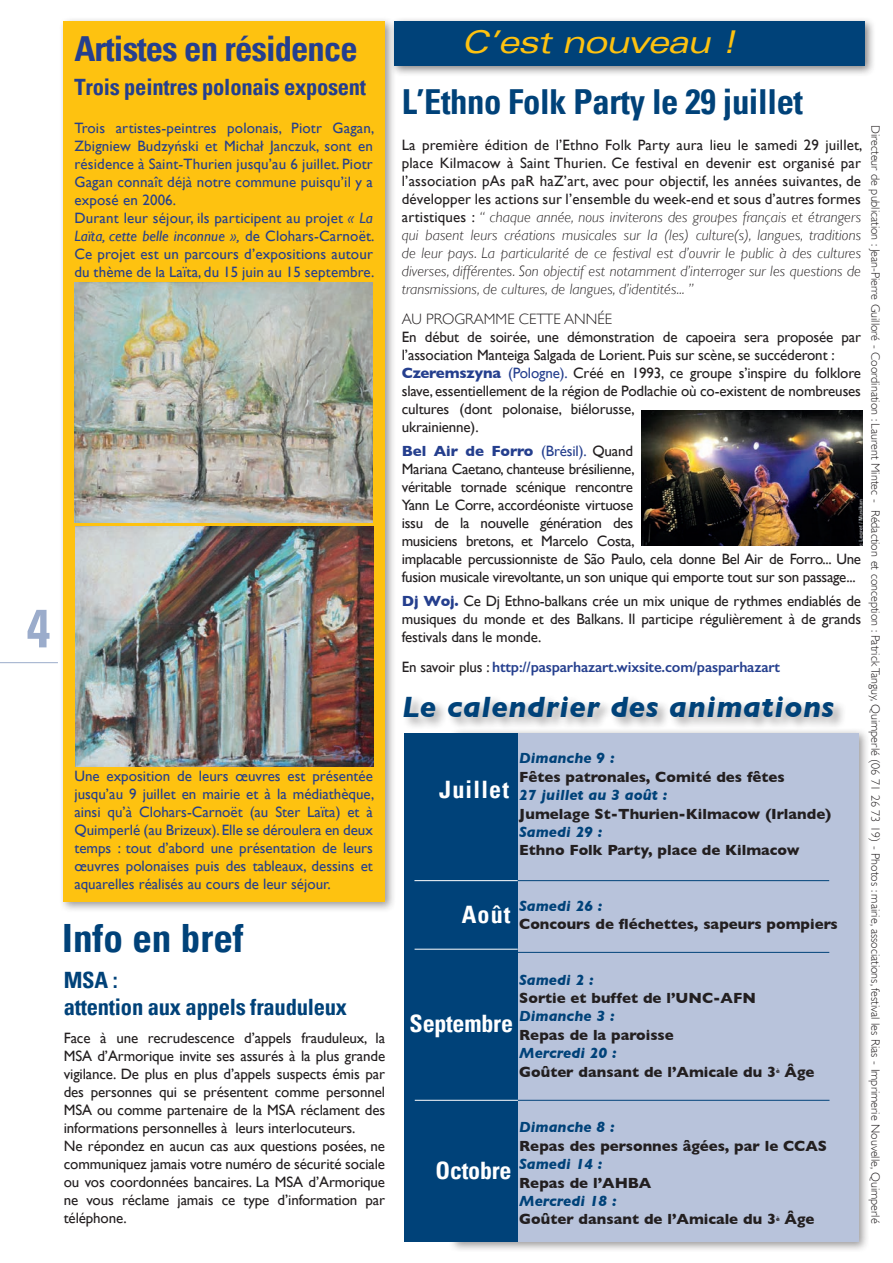
<style>
.page{position:relative;width:893px;height:1263px;background:#fff}
.page>*{position:absolute;margin:0;border:0;box-sizing:border-box;transform-origin:0 0}
.Normal_e{font:700 condensed 54px "Univers";color:#9baccb}
.Normal_e-2{font:700 condensed 39px "Univers";color:#004279}
.t1{font:700 condensed 34.5px "Univers";letter-spacing:-.01em;color:#004279}
.Normal_e-3{font:700 condensed 34.5px "Univers";letter-spacing:-.025em;color:#253f8e}
.Normal_e-4{font:italic expanded 31.5px "Univers";letter-spacing:-.04em;color:#fec210}
.Normal_e-5{font:italic 700 30px "Gill Sans";letter-spacing:.02em;color:#004279}
.Normal_e-6{font:700 condensed 24px "Univers";letter-spacing:-.01em;color:#fff}
.Normal_e-7{font:700 condensed 24px "Univers";letter-spacing:.05em;color:#fff}
.t2{font:700 condensed 22.5px "Univers";letter-spacing:-.01em;color:#004279}
.t3{font:700 condensed 22.5px "Univers";letter-spacing:-.01em;color:#253f8e}
.t4{font:15px/18px "Gill Sans";letter-spacing:-.01em;color:#231f20}
.t5{font:15px/18px "Gill Sans";letter-spacing:.01em;color:#253f8e;text-align:justify}
.t6{font:italic 300 15px/18px "Gill Sans";letter-spacing:.01em;color:#231f20;text-align:justify}
.Normal_e-8{font:700 15px "Gill Sans";color:#231f20}
.Normal_e-9{font:italic 700 15px "Gill Sans";color:#004279}
.t7{font:600 15px "Gill Sans";letter-spacing:-.01em;color:#253f8e}
.t8{font:300 15px "Gill Sans";color:#231f20}
.Normal_e-10{font:300 12px "Gill Sans";color:#231f20}
.Normal_e-11{font:700 6.15px "Gill Sans";color:#231f20}
.s1{font-style:italic}
.s2{font-weight:400;font-style:normal}
.s3{font-weight:700;color:#253f8e}
.s4{color:#253f8e}
.s5{font-weight:400;color:#231f20}
</style>
<div class="page">
<div style="left:58px;top:16px;width:338px;height:897px;background:#231f20;opacity:.45"></div>
<div style="left:64px;top:21px;width:321px;height:880px;background:#fec210"></div>
<hr style="left:0;top:662px;width:58px;height:1px;background:#9baccb">
<div style="left:448px;top:728px;width:422px;height:525px;background:#231f20;opacity:.45"></div>
<div style="left:453px;top:733px;width:405px;height:509px;background:#b8c3db"></div>
<div style="left:404px;top:733px;width:114px;height:509px;background:#004279"></div>
<hr style="left:452px;top:880px;width:377px;height:1px;background:#004279">
<hr style="left:414px;top:880px;width:104px;height:1px;background:#fff">
<div style="left:402px;top:694px;width:445px;height:37px;background:#231f20;opacity:.4"></div>
<hr style="left:452px;top:952px;width:377px;height:1px;background:#004279">
<hr style="left:415px;top:949px;width:103px;height:1px;background:#fff">
<img style="left:74px;top:283px;width:299px;height:239px">
<div style="left:389px;top:16px;width:488px;height:61px;background:#231f20;opacity:.55"></div>
<div style="left:395px;top:21px;width:470px;height:45px;background:#004279"></div>
<hr style="left:452px;top:1100px;width:377px;height:1px;background:#004279">
<hr style="left:415px;top:1100px;width:103px;height:1px;background:#fff">
<img style="left:642px;top:411px;width:220px;height:134px">
<img style="left:75px;top:526px;width:299px;height:240px">
<p class="Normal_e-3" style="left:74px;top:28px;width:285px">Artistes en résidence</p>
<p class="t3" style="left:74px;top:73px;width:293px">Trois peintres polonais exposent</p>
<p class="t5" style="left:74px;top:119px;width:302px">Trois artistes-peintres polonais, Piotr Gagan, Zbigniew Budzyński et Michał Janczuk, sont en résidence à Saint-Thurien jusqu’au 6 juillet. Piotr Gagan connaît déjà notre commune puisqu’il y a exposé en 2006.</p>
<p class="t5" style="left:74px;top:209px;width:302px">Durant leur séjour, ils participent au projet <span class="s1">« La Laïta, cette belle inconnue »,</span> de Clohars-Carnoët.<br>Ce projet est un parcours d’expositions autour du thème de la Laïta, du 15 juin au 15 septembre.</p>
<p class="Normal_e" style="left:26px;top:595px;width:25px">4</p>
<p class="t5" style="left:74px;top:767px;width:301px">Une exposition de leurs œuvres est présentée jusqu’au 9 juillet en mairie et à la médiathèque, ainsi qu’à Clohars-Carnoët (au Ster Laïta) et à Quimperlé (au Brizeux). Elle se déroulera en deux temps : tout d’abord une présentation de leurs œuvres polonaises puis des tableaux, dessins et aquarelles réalisés au cours de leur séjour.</p>
<p class="Normal_e-2" style="left:62px;top:914px;width:183px">Info en bref</p>
<p class="t2" style="left:64px;top:966px;width:56px">MSA :</p>
<p class="t2" style="left:64px;top:993px;width:285px">attention aux appels frauduleux</p>
<p class="t4" style="left:64px;top:1029px;width:323px;text-align:justify">Face à une recrudescence d’appels frauduleux, la MSA d’Armorique invite ses assurés à la plus grande vigilance. De plus en plus d’appels suspects émis par des personnes qui se présentent comme personnel MSA ou comme partenaire de la MSA réclament des informations personnelles à leurs interlocuteurs.</p>
<p class="t4" style="left:64px;top:1137px;width:323px;text-align:justify">Ne répondez en aucun cas aux questions posées, ne communiquez jamais votre numéro de sécurité sociale ou vos coordonnées bancaires. La MSA d’Armorique ne vous réclame jamais ce type d’information par téléphone.</p>
<p class="Normal_e-4" style="left:461px;top:23px;width:278px">C’est nouveau !</p>
<p class="t1" style="left:402px;top:81px;width:403px">L’Ethno Folk Party le 29 juillet</p>
<p class="t6" style="left:402px;top:136px;width:462px"><span class="s2">La première édition de l’Ethno Folk Party aura lieu le samedi 29 juillet, place Kilmacow à Saint Thurien. Ce festival en devenir est organisé par l’association pAs paR haZ’art, avec pour objectif, les années suivantes, de développer les actions sur l’ensemble du week-end et sous d’autres formes artistiques :</span> “ chaque année, nous inviterons des groupes français et étrangers qui basent leurs créations musicales sur la (les) culture(s), langues, traditions de leur pays. La particularité de ce festival est d’ouvrir le public à des cultures diverses, différentes. Son objectif est notamment d’interroger sur les questions de transmissions, de cultures, de langues, d’identités... ”</p>
<p class="t8" style="left:402px;top:311px;width:212px">AU PROGRAMME CETTE ANNÉE</p>
<p class="t4" style="left:402px;top:328px;width:461px">En début de soirée, une démonstration de capoeira sera proposée par l’association Manteiga Salgada de Lorient. Puis sur scène, se succéderont :</p>
<p class="t4" style="left:402px;top:364px;width:461px"><span class="s3">Czeremszyna</span> <span class="s4">(Pologne).</span> Créé en 1993, ce groupe s’inspire du folklore slave, essentiellement de la région de Podlachie où co-existent de nombreuses cultures (dont polonaise, biélorusse,<br>ukrainienne).</p>
<p class="t4" style="left:402px;top:442px;width:461px"><span class="s3">Bel Air de Forro</span> <span class="s4">(Brésil).</span> Quand<br>Mariana Caetano, chanteuse brésilienne,<br>véritable tornade scénique rencontre<br>Yann Le Corre, accordéoniste virtuose<br>issu de la nouvelle génération des<br>musiciens bretons, et Marcelo Costa,<br>implacable percussionniste de São Paulo, cela donne Bel Air de Forro... Une fusion musicale virevoltante, un son unique qui emporte tout sur son passage...</p>
<p class="t4" style="left:402px;top:592px;width:461px;text-align:justify"><span class="s3">Dj Woj.</span> Ce Dj Ethno-balkans crée un mix unique de rythmes endiablés de musiques du monde et des Balkans. Il participe régulièrement à de grands festivals dans le monde.</p>
<p class="t7" style="left:402px;top:658px;width:380px"><span class="s5">En savoir plus :</span> http://pasparhazart.wixsite.com/pasparhazart</p>
<p class="Normal_e-10" style="left:882px;top:125px;width:1100px;rotate:90deg">Directeur de publication : Jean-Pierre Guilloré - Coordination : Laurent Mintec - Rédaction et conception : Patrick Tanguy, Quimperlé (06 71 26 73 19) - Photos : mairie, associations, festival les Rias - Imprimerie Nouvelle, Quimperlé</p>
<p class="Normal_e-5" style="left:402px;top:689px;width:433px">Le calendrier des animations</p>
<p class="Normal_e-9" style="left:519px;top:749px;width:97px">Dimanche 9 :</p>
<p class="Normal_e-8" style="left:519px;top:768px;width:267px">Fêtes patronales, Comité des fêtes</p>
<p class="Normal_e-9" style="left:519px;top:786px;width:150px">27 juillet au 3 août :</p>
<p class="Normal_e-8" style="left:519px;top:805px;width:313px">Jumelage St-Thurien-Kilmacow (Irlande)</p>
<p class="Normal_e-9" style="left:519px;top:823px;width:85px">Samedi 29 :</p>
<p class="Normal_e-8" style="left:519px;top:841px;width:282px">Ethno Folk Party, place de Kilmacow</p>
<p class="Normal_e-7" style="left:439px;top:774px;width:71px">Juillet</p>
<p class="Normal_e-9" style="left:519px;top:897px;width:85px">Samedi 26 :</p>
<p class="Normal_e-8" style="left:519px;top:915px;width:320px">Concours de fléchettes, sapeurs pompiers</p>
<p class="Normal_e-6" style="left:462px;top:900px;width:50px">Août</p>
<p class="Normal_e-9" style="left:519px;top:971px;width:76px">Samedi 2 :</p>
<p class="Normal_e-8" style="left:519px;top:989px;width:238px">Sortie et buffet de l’UNC-AFN</p>
<p class="Normal_e-9" style="left:519px;top:1008px;width:97px">Dimanche 3 :</p>
<p class="Normal_e-8" style="left:519px;top:1026px;width:156px">Repas de la paroisse</p>
<p class="Normal_e-9" style="left:519px;top:1044px;width:99px">Mercredi 20 :</p>
<p class="Normal_e-8" style="left:519px;top:1063px;width:258px">Goûter dansant de l’Amicale du 3</p>
<p class="Normal_e-11" style="left:776px;top:1068px;width:5px">è</p>
<p class="Normal_e-8" style="left:785px;top:1063px;width:31px">Âge</p>
<p class="Normal_e-6" style="left:410px;top:1009px;width:105px">Septembre</p>
<p class="Normal_e-9" style="left:519px;top:1118px;width:97px">Dimanche 8 :</p>
<p class="Normal_e-8" style="left:519px;top:1137px;width:309px">Repas des personnes âgées, par le CCAS</p>
<p class="Normal_e-9" style="left:519px;top:1155px;width:85px">Samedi 14 :</p>
<p class="Normal_e-8" style="left:519px;top:1174px;width:134px">Repas de l’AHBA</p>
<p class="Normal_e-9" style="left:519px;top:1192px;width:99px">Mercredi 18 :</p>
<p class="Normal_e-8" style="left:519px;top:1210px;width:258px">Goûter dansant de l’Amicale du 3</p>
<p class="Normal_e-11" style="left:776px;top:1215px;width:5px">è</p>
<p class="Normal_e-8" style="left:785px;top:1210px;width:31px">Âge</p>
<p class="Normal_e-6" style="left:436px;top:1156px;width:77px">Octobre</p>
</div>
